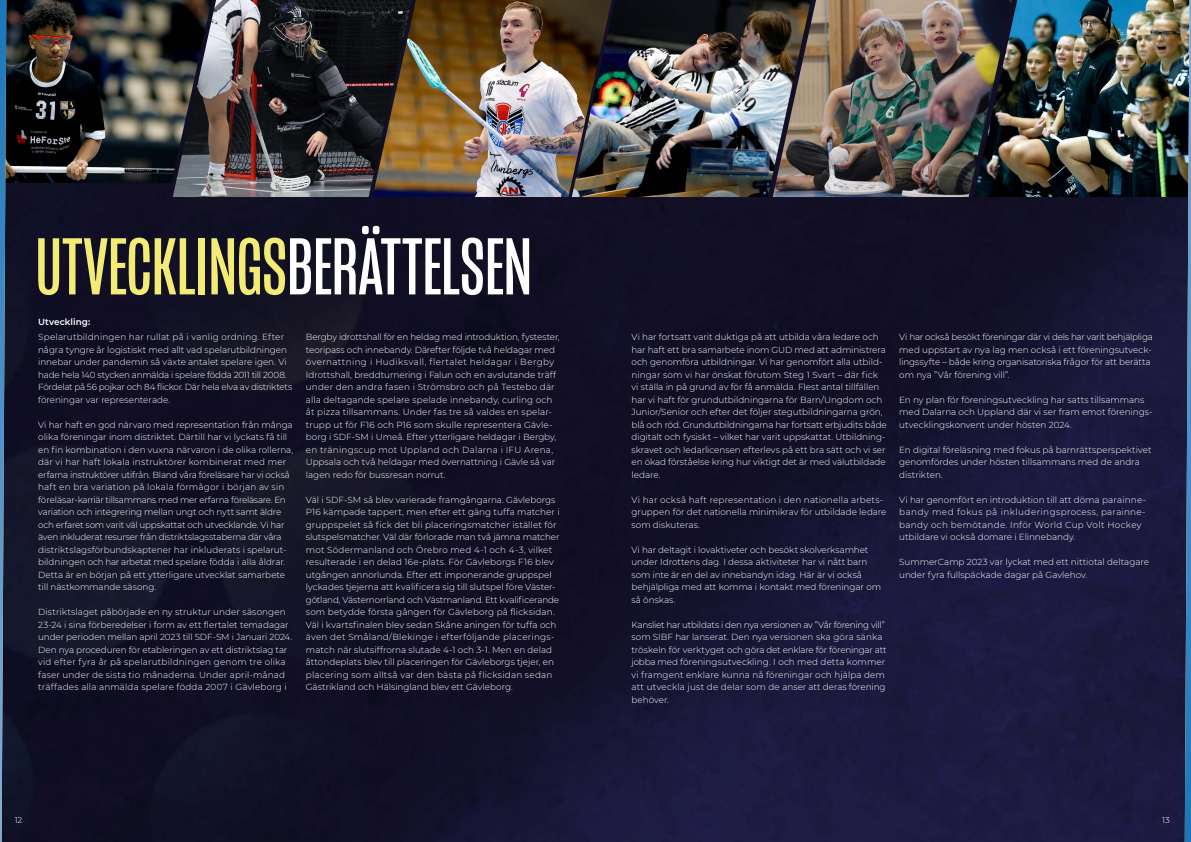
<style>
.page{position:relative;width:1191px;height:842px;background:#fff}
.page>*{position:absolute;margin:0;border:0;box-sizing:border-box;transform-origin:0 0}
.t1{font:82.6px "Mongoose";color:#f3eb75}
.t2{font:300 8.8px/12.5px "Montserrat";color:#fff}
.t3{font:300 8.8px/12.5px "Montserrat";letter-spacing:.02em;color:#fff}
.t4{font:600 8.8px "Montserrat";letter-spacing:.005em;color:#fff}
.t5{font:300 8.5px "Montserrat";color:#fff}
.s1{color:#fff}
</style>
<div class="page">
<img style="left:6px;top:183px;width:1178px;height:659px">
<img style="left:6px;top:0;width:167px;height:183px">
<img style="left:173px;top:0;width:199px;height:197px">
<img style="left:372px;top:0;width:200px;height:197px">
<img style="left:572px;top:0;width:200px;height:197px">
<img style="left:772px;top:0;width:202px;height:197px">
<img style="left:974px;top:0;width:210px;height:197px">
<svg style="left:0;top:0;width:6px;height:842px"></svg>
<img style="left:1184px;top:0;width:7px;height:842px">
<h1 class="t1" style="left:35px;top:220px;width:498px">UTVECKLINGS<span class="s1">BERÄTTELSEN</span></h1>
<p class="t4" style="left:38px;top:316px;width:54px">Utveckling:</p>
<p class="t2" style="left:38px;top:331px;width:255px">Spelarutbildningen har rullat på i vanlig ordning. Efter några tyngre år logistiskt med allt vad spelarutbildningen innebar under pandemin så växte antalet spelare igen. Vi hade hela 140 stycken anmälda i spelare födda 2011 till 2008.<br>Fördelat på 56 pojkar och 84 flickor. Där hela elva av distriktets föreningar var representerade.</p>
<p class="t2" style="left:38px;top:418px;width:257px">Vi har haft en god närvaro med representation från många olika föreningar inom distriktet. Därtill har vi lyckats få till en fin kombination i den vuxna närvaron i de olika rollerna, där vi har haft lokala instruktörer kombinerat med mer erfarna instruktörer utifrån. Bland våra föreläsare har vi också haft en bra variation på lokala förmågor i början av sin föreläsar-karriär tillsammans med mer erfarna föreläsare. En variation och integrering mellan ungt och nytt samt äldre och erfaret som varit väl uppskattat och utvecklande. Vi har även inkluderat resurser från distriktslagsstaberna där våra distriktslagsförbundskaptener har inkluderats i spelarut&shy;bildningen och har arbetat med spelare födda i alla åldrar.<br>Detta är en början på ett ytterligare utvecklat samarbete till nästkommande säsong.</p>
<p class="t2" style="left:38px;top:606px;width:256px">Distriktslaget påbörjade en ny struktur under säsongen 23-24 i sina förberedelser i form av ett flertalet temadagar under perioden mellan april 2023 till SDF-SM i Januari 2024.<br>Den nya proceduren för etableringen av ett distriktslag tar vid efter fyra år på spelarutbildningen genom tre olika faser under de sista tio månaderna. Under april-månad träffades alla anmälda spelare födda 2007 i Gävleborg i</p>
<p class="t2" style="left:306px;top:331px;width:255px">Bergby idrottshall för en heldag med introduktion, fystester, teoripass och innebandy. Därefter följde två heldagar med övernattning i Hudiksvall, flertalet heldagar i Bergby Idrottshall, breddturnering i Falun och en avslutande träff under den andra fasen i Strömsbro och på Testebo där alla deltagande spelare spelade innebandy, curling och åt pizza tillsammans. Under fas tre så valdes en spelar&shy;trupp ut för F16 och P16 som skulle representera Gävle&shy;borg i SDF-SM i Umeå. Efter ytterligare heldagar i Bergby, en träningscup mot Uppland och Dalarna i IFU Arena, Uppsala och två heldagar med övernattning i Gävle så var lagen redo för bussresan norrut.</p>
<p class="t2" style="left:306px;top:493px;width:255px">Väl i SDF-SM så blev varierade framgångarna. Gävleborgs P16 kämpade tappert, men efter ett gäng tuffa matcher i gruppspelet så fick det bli placeringsmatcher istället för slutspelsmatcher. Väl där förlorade man två jämna matcher mot Södermanland och Örebro med 4-1 och 4-3, vilket resulterade i en delad 16e-plats. För Gävleborgs F16 blev utgången annorlunda. Efter ett imponerande gruppspel lyckades tjejerna att kvalificera sig till slutspel före Väster&shy;götland, Västernorrland och Västmanland. Ett kvalificerande som betydde första gången för Gävleborg på flicksidan.<br>Väl i kvartsfinalen blev sedan Skåne aningen för tuffa och även det Småland/Blekinge i efterföljande placerings&shy;match när slutsiffrorna slutade 4-1 och 3-1. Men en delad åttondeplats blev till placeringen för Gävleborgs tjejer, en placering som alltså var den bästa på flicksidan sedan Gästrikland och Hälsingland blev ett Gävleborg.</p>
<p class="t2" style="left:631px;top:331px;width:257px">Vi har fortsatt varit duktiga på att utbilda våra ledare och har haft ett bra samarbete inom GUD med att administrera och genomföra utbildningar. Vi har genomfört alla utbild&shy;ningar som vi har önskat förutom Steg 1 Svart – där fick vi ställa in på grund av för få anmälda. Flest antal tillfällen har vi haft för grundutbildningarna för Barn/Ungdom och Junior/Senior och efter det följer stegutbildningarna grön, blå och röd. Grundutbildningarna har fortsatt erbjudits både digitalt och fysiskt – vilket har varit uppskattat. Utbildning&shy;skravet och ledarlicensen efterlevs på ett bra sätt och vi ser en ökad förståelse kring hur viktigt det är med välutbildade ledare.</p>
<p class="t2" style="left:631px;top:493px;width:256px">Vi har också haft representation i den nationella arbets&shy;gruppen för det nationella minimikrav för utbildade ledare som diskuteras.</p>
<p class="t2" style="left:631px;top:543px;width:251px">Vi har deltagit i lovaktiveter och besökt skolverksamhet under Idrottens dag. I dessa aktiviteter har vi nått barn som inte är en del av innebandyn idag. Här är vi också behjälpliga med att komma i kontakt med föreningar om så önskas.</p>
<p class="t2" style="left:631px;top:618px;width:257px">Kansliet har utbildats i den nya versionen av ”Vår förening vill” som SIBF har lanserat. Den nya versionen ska göra sänka tröskeln för verktyget och göra det enklare för föreningar att jobba med föreningsutveckling. I och med detta kommer vi framgent enklare kunna nå föreningar och hjälpa dem att utveckla just de delar som de anser att deras förening behöver.</p>
<p class="t2" style="left:899px;top:331px;width:255px">Vi har också besökt föreningar där vi dels har varit behjälpliga med uppstart av nya lag men också i ett föreningsutveck&shy;lingssyfte – både kring organisatoriska frågor för att berätta om nya ”Vår förening vill”.</p>
<p class="t2" style="left:899px;top:393px;width:255px">En ny plan för föreningsutveckling har satts tillsammans med Dalarna och Uppland där vi ser fram emot förenings&shy;utvecklingskonvent under hösten 2024.</p>
<p class="t2" style="left:899px;top:443px;width:254px">En digital föreläsning med fokus på barnrättsperspektivet genomfördes under hösten tillsammans med de andra distrikten.</p>
<p class="t3" style="left:899px;top:493px;width:248px">Vi har genomfört en introduktion till att döma parainne&shy;bandy med fokus på inkluderingsprocess, parainne&shy;bandy och bemötande. Inför World Cup Volt Hockey utbildare vi också domare i Elinnebandy.</p>
<p class="t2" style="left:899px;top:556px;width:251px">SummerCamp 2023 var lyckat med ett nittiotal deltagare under fyra fullspäckade dagar på Gavlehov.</p>
<p class="t5" style="left:15px;top:814px;width:9px">12</p>
<p class="t5" style="left:1162px;top:814px;width:9px">13</p>
</div>
